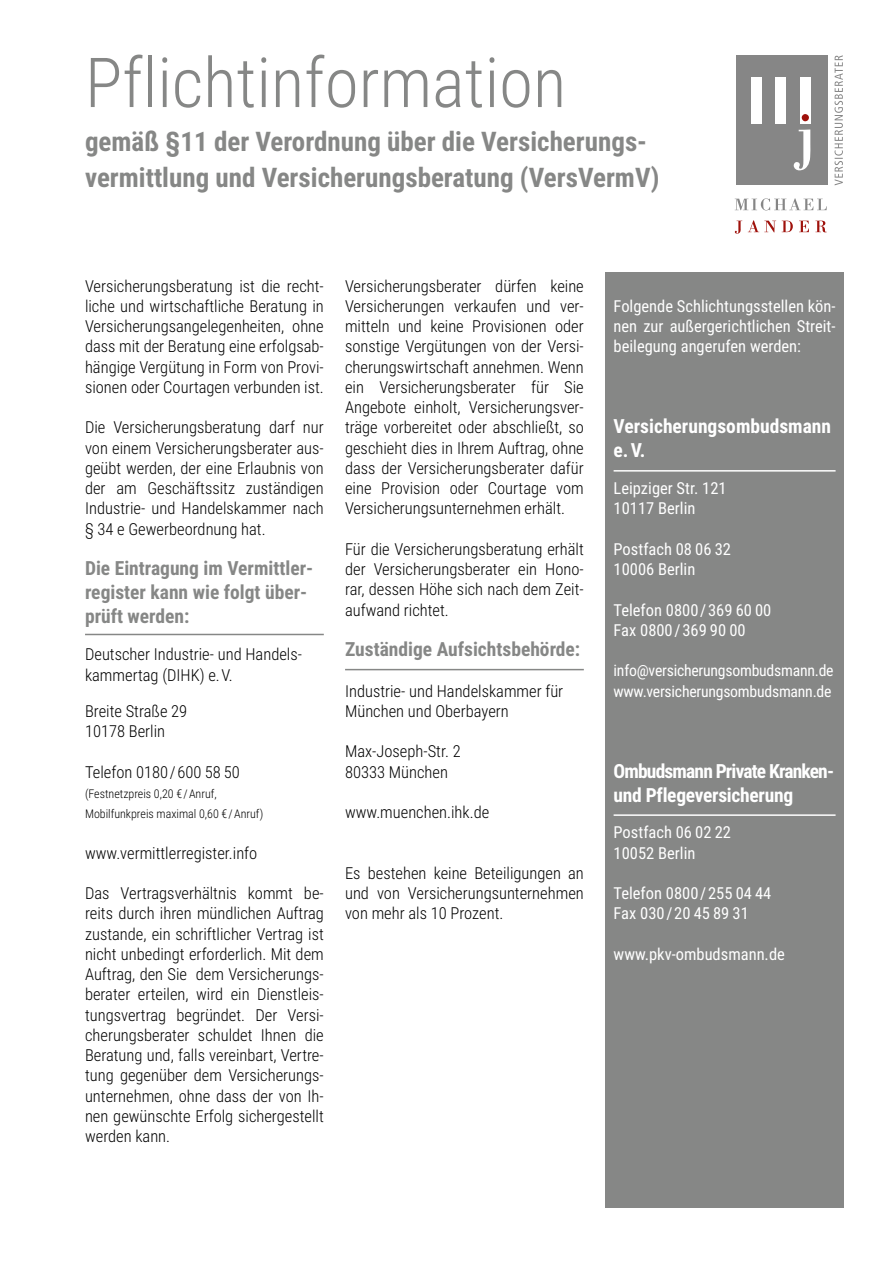
<style>
.page{position:relative;width:893px;height:1263px;background:#fff}
.page>*{position:absolute;margin:0;border:0;box-sizing:border-box;transform-origin:0 0}
.t1{font:300 69px "Roboto Condensed";color:#868786}
.t2{font:700 27px/36px "Roboto Condensed";color:#868786}
.t3{font:700 19.5px/24px "Roboto Condensed";color:#868786}
.t4{font:700 19.5px/24px "Roboto Condensed";letter-spacing:-.045em;color:#fff}
.t5{font:700 19.5px/24px "Roboto Condensed";letter-spacing:-.015em;color:#fff}
.t6{font:300 16.5px/20.2px "Roboto Condensed";color:#000;text-align:justify}
.t7{font:16.5px/20.2px "Roboto Condensed";color:#fff}
.t8{font:15.75px/20.2px "Roboto Condensed";letter-spacing:-.015em;color:#fff}
.t9{font:300 12px/20.2px "Roboto Condensed";color:#000}
</style>
<div class="page">
<div style="left:736px;top:56px;width:91px;height:129px;background:#868686"></div>
<div style="left:800px;top:77px;width:11px;height:47px;background:#fff"></div>
<div style="left:751px;top:77px;width:11px;height:47px;background:#fff"></div>
<div style="left:775px;top:77px;width:11px;height:47px;background:#fff"></div>
<div style="left:802px;top:114px;width:7px;height:7px;background:#9f110b;border-radius:50%"></div>
<svg style="left:735px;top:198px;width:92px;height:12px"></svg>
<svg style="left:735px;top:220px;width:92px;height:14px"></svg>
<svg style="left:794px;top:129px;width:16px;height:41px"></svg>
<svg style="left:834px;top:55px;width:9px;height:130px"></svg>
<div style="left:605px;top:272px;width:239px;height:936px;background:#868786"></div>
<hr style="left:614px;top:470px;width:222px;height:2px;background:#fff">
<hr style="left:614px;top:814px;width:222px;height:2px;background:#fff">
<hr style="left:85px;top:634px;width:239px;height:1px;background:#868786">
<hr style="left:345px;top:669px;width:239px;height:1px;background:#868786">
<h1 class="t1" style="left:85px;top:34px;width:483px">Pflichtinformation</h1>
<h2 class="t2" style="left:85px;top:122px;width:576px">gemäß §11 der Verordnung über die Versicherungs&shy;vermittlung und Versicherungsberatung (VersVermV)</h2>
<p class="t6" style="left:85px;top:275px;width:240px">Versicherungsberatung ist die recht&shy;liche und wirtschaftliche Beratung in Versicherungsangelegenheiten, ohne dass mit der Beratung eine erfolgsab&shy;hängige Vergütung in Form von Provi&shy;sionen oder Courtagen verbunden ist.</p>
<p class="t6" style="left:85px;top:417px;width:240px">Die Versicherungsberatung darf nur von einem Versicherungsberater aus&shy;geübt werden, der eine Erlaubnis von der am Geschäftssitz zuständigen Industrie- und Handelskammer nach § 34 e Gewerbeordnung hat.</p>
<p class="t3" style="left:85px;top:555px;width:230px">Die Eintragung im Vermittler&shy;register kann wie folgt über&shy;prüft werden:</p>
<p class="t6" style="left:85px;top:644px;width:218px">Deutscher Industrie- und Handels&shy;kammertag (DIHK) e. V.</p>
<p class="t6" style="left:85px;top:700px;width:104px">Breite Straße 29<br>10178 Berlin</p>
<p class="t6" style="left:85px;top:761px;width:156px">Telefon 0180 / 600 58 50</p>
<p class="t9" style="left:85px;top:783px;width:180px">(Festnetzpreis 0,20 € / Anruf,<br>Mobilfunkpreis maximal 0,60 € / Anruf)</p>
<p class="t6" style="left:85px;top:842px;width:174px">www.vermittlerregister.info</p>
<p class="t6" style="left:85px;top:882px;width:240px">Das Vertragsverhältnis kommt be&shy;reits durch ihren mündlichen Auftrag zustande, ein schriftlicher Vertrag ist nicht unbedingt erforderlich. Mit dem Auftrag, den Sie dem Versicherungs&shy;berater erteilen, wird ein Dienstleis&shy;tungsvertrag begründet. Der Versi&shy;cherungsberater schuldet Ihnen die Beratung und, falls vereinbart, Vertre&shy;tung gegenüber dem Versicherungs&shy;unternehmen, ohne dass der von Ih&shy;nen gewünschte Erfolg sichergestellt werden kann.</p>
<p class="t6" style="left:345px;top:275px;width:240px">Versicherungsberater dürfen keine Versicherungen verkaufen und ver&shy;mitteln und keine Provisionen oder sonstige Vergütungen von der Versi&shy;cherungswirtschaft annehmen. Wenn ein Versicherungsberater für Sie Angebote einholt, Versicherungsver&shy;träge vorbereitet oder abschließt, so geschieht dies in Ihrem Auftrag, ohne dass der Versicherungsberater dafür eine Provision oder Courtage vom Versicherungsunternehmen erhält.</p>
<p class="t6" style="left:345px;top:538px;width:240px">Für die Versicherungsberatung erhält der Versicherungsberater ein Hono&shy;rar, dessen Höhe sich nach dem Zeit&shy;aufwand richtet.</p>
<p class="t3" style="left:345px;top:636px;width:237px">Zuständige Aufsichtsbehörde:</p>
<p class="t6" style="left:345px;top:680px;width:220px">Industrie- und Handelskammer für<br>München und Oberbayern</p>
<p class="t6" style="left:345px;top:741px;width:117px">Max-Joseph-Str. 2<br>80333 München</p>
<p class="t6" style="left:345px;top:801px;width:146px">www.muenchen.ihk.de</p>
<p class="t6" style="left:345px;top:862px;width:240px">Es bestehen keine Beteiligungen an und von Versicherungsunternehmen von mehr als 10 Prozent.</p>
<p class="t7" style="left:614px;top:295px;width:223px;text-align:justify">Folgende Schlichtungsstellen kön&shy;nen zur außergerichtlichen Streit&shy;beilegung angerufen werden:</p>
<p class="t5" style="left:614px;top:414px;width:219px">Versicherungsombudsmann e. V.</p>
<p class="t7" style="left:614px;top:477px;width:115px">Leipziger Str. 121<br>10117 Berlin</p>
<p class="t7" style="left:614px;top:538px;width:119px">Postfach 08 06 32<br>10006 Berlin</p>
<p class="t7" style="left:614px;top:599px;width:159px">Telefon 0800 / 369 60 00<br>Fax 0800 / 369 90 00</p>
<p class="t8" style="left:614px;top:660px;width:222px">info@versicherungsombudsmann.de www.versicherungsombudsmann.de</p>
<p class="t4" style="left:614px;top:758px;width:222px">Ombudsmann Private Kranken&shy;und Pflegeversicherung</p>
<p class="t7" style="left:614px;top:822px;width:119px">Postfach 06 02 22<br>10052 Berlin</p>
<p class="t7" style="left:614px;top:882px;width:159px">Telefon 0800 / 255 04 44<br>Fax 030 / 20 45 89 31</p>
<p class="t7" style="left:614px;top:943px;width:173px">www.pkv-ombudsmann.de</p>
</div>
